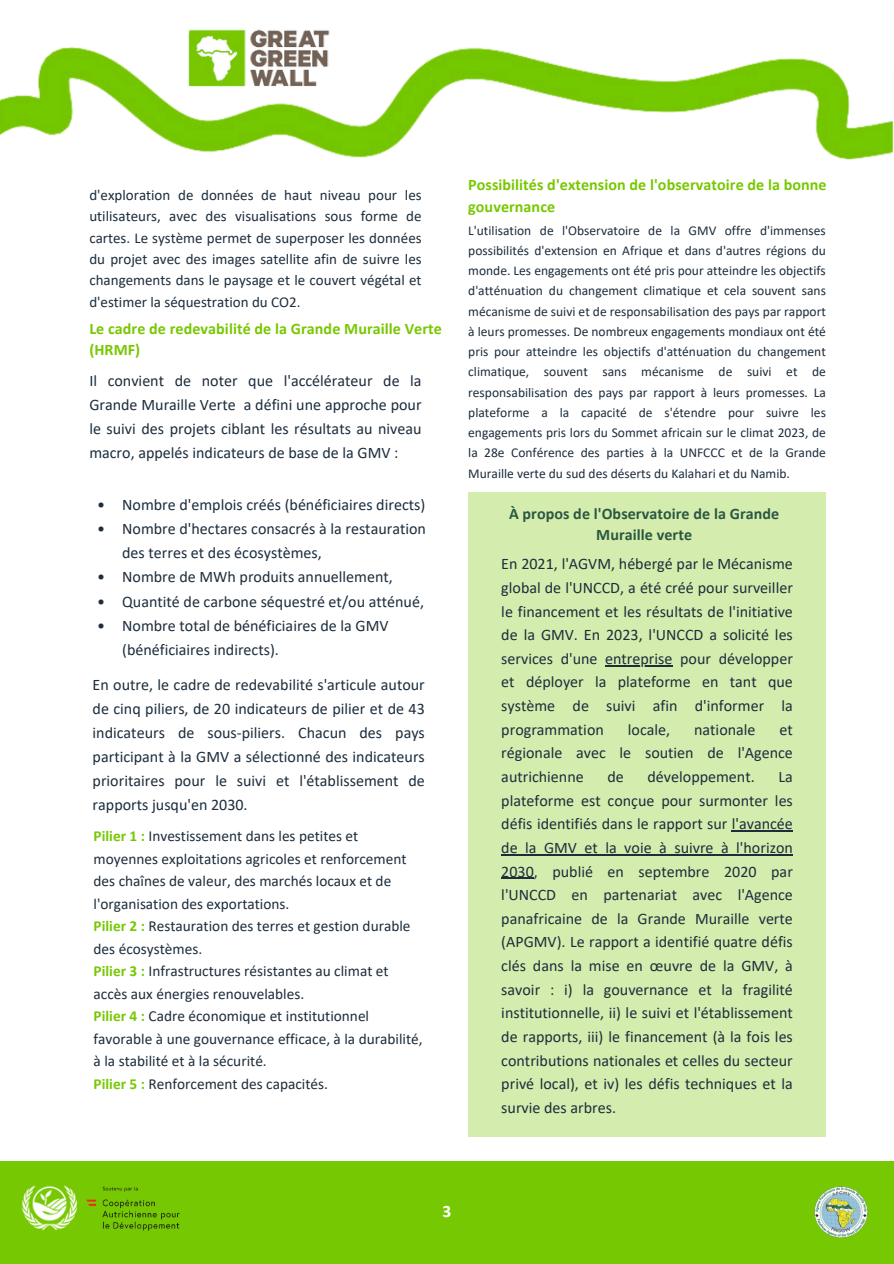
<style>
.page{position:relative;width:894px;height:1264px;background:#fff}
.page>*{position:absolute;margin:0;border:0;box-sizing:border-box;transform-origin:0 0}
.t1{font:700 17.55px "Calibri";color:#fff}
.t2{font:16.05px/23.7px "Calibri";color:#1d2d3c;text-align:justify}
.t3{font:700 16.05px/21.9px "Calibri";letter-spacing:.005em;color:#78c800}
.t4{font:700 16.05px/21.3px "Calibri";letter-spacing:.005em;color:#2c5841;text-align:center}
.t5{font:15.3px/22.5px "Calibri";color:#1d2d3c}
.t6{font:15px/21.3px "Calibri";color:#1d2d3c;text-align:justify}
.t7{font:13.5px/20.2px "Calibri";color:#1d2d3c;text-align:justify}
.s1{font-weight:700;color:#76c802}
</style>
<div class="page">
<div style="left:468px;top:492px;width:357px;height:644px;background:#d4edae"></div>
<img style="left:0;top:47px;width:893px;height:113px">
<div style="left:0;top:1160px;width:893px;height:103px;background:#76c802"></div>
<img style="left:814px;top:1186px;width:52px;height:51px">
<img style="left:21px;top:1185px;width:57px;height:46px">
<img style="left:155px;top:29px;width:208px;height:84px">
<hr style="left:605px;top:665px;width:67px;height:1px;background:#1d2d3c">
<hr style="left:731px;top:830px;width:61px;height:1px;background:#1d2d3c">
<hr style="left:501px;top:854px;width:291px;height:1px;background:#1d2d3c">
<hr style="left:501px;top:877px;width:32px;height:1px;background:#1d2d3c">
<img style="left:86px;top:1186px;width:94px;height:45px">
<p class="t6" style="left:89px;top:185px;width:334px">d'exploration de données de haut niveau pour les utilisateurs, avec des visualisations sous forme de cartes. Le système permet de superposer les données du projet avec des images satellite afin de suivre les changements dans le paysage et le couvert végétal et d'estimer la séquestration du CO2.</p>
<p class="t3" style="left:89px;top:318px;width:354px">Le cadre de redevabilité de la Grande Muraille Verte (HRMF)</p>
<p class="t2" style="left:89px;top:370px;width:334px">Il convient de noter que l'accélérateur de la Grande Muraille Verte a défini une approche pour le suivi des projets ciblant les résultats au niveau macro, appelés indicateurs de base de la GMV :</p>
<p class="t2" style="left:97px;top:494px;width:9px">•</p>
<p class="t2" style="left:97px;top:518px;width:9px">•</p>
<p class="t2" style="left:97px;top:566px;width:9px">•</p>
<h1 class="t2" style="left:97px;top:591px;width:9px">•</h1>
<h2 class="t2" style="left:97px;top:615px;width:9px">•</h2>
<h1 class="t2" style="left:122px;top:494px;width:305px;text-align:left">Nombre d'emplois créés (bénéficiaires directs)<br>Nombre d'hectares consacrés à la restauration des terres et des écosystèmes,<br>Nombre de MWh produits annuellement, Quantité de carbone séquestré et/ou atténué, Nombre total de bénéficiaires de la GMV (bénéficiaires indirects).</h1>
<h2 class="t2" style="left:93px;top:674px;width:334px">En outre, le cadre de redevabilité s'articule autour de cinq piliers, de 20 indicateurs de pilier et de 43 indicateurs de sous-piliers. Chacun des pays participant à la GMV a sélectionné des indicateurs prioritaires pour le suivi et l'établissement de rapports jusqu'en 2030.</h2>
<h2 class="t5" style="left:94px;top:826px;width:330px"><span class="s1">Pilier 1 :</span> Investissement dans les petites et moyennes exploitations agricoles et renforcement des chaînes de valeur, des marchés locaux et de l'organisation des exportations.<br><span class="s1">Pilier 2 :</span> Restauration des terres et gestion durable des écosystèmes.<br><span class="s1">Pilier 3 :</span> Infrastructures résistantes au climat et accès aux énergies renouvelables.<br><span class="s1">Pilier 4 :</span> Cadre économique et institutionnel favorable à une gouvernance efficace, à la durabilité, à la stabilité et à la sécurité.<br><span class="s1">Pilier 5 :</span> Renforcement des capacités.</h2>
<p class="t3" style="left:468px;top:175px;width:360px">Possibilités d'extension de l'observatoire de la bonne gouvernance</p>
<p class="t7" style="left:468px;top:221px;width:359px">L'utilisation de l'Observatoire de la GMV offre d'immenses possibilités d'extension en Afrique et dans d'autres régions du monde. Les engagements ont été pris pour atteindre les objectifs d'atténuation du changement climatique et cela souvent sans mécanisme de suivi et de responsabilisation des pays par rapport à leurs promesses. De nombreux engagements mondiaux ont été pris pour atteindre les objectifs d'atténuation du changement climatique, souvent sans mécanisme de suivi et de responsabilisation des pays par rapport à leurs promesses. La plateforme a la capacité de s'étendre pour suivre les engagements pris lors du Sommet africain sur le climat 2023, de la 28e Conférence des parties à la UNFCCC et de la Grande Muraille verte du sud des déserts du Kalahari et du Namib.</p>
<p class="t4" style="left:509px;top:504px;width:272px">À propos de l'Observatoire de la Grande<br>Muraille verte</p>
<h2 class="t2" style="left:501px;top:553px;width:293px">En 2021, l'AGVM, hébergé par le Mécanisme global de l'UNCCD, a été créé pour surveiller le financement et les résultats de l'initiative de la GMV. En 2023, l'UNCCD a solicité les services d'une</h2>
<h2 class="t2" style="left:501px;top:648px;width:293px;text-indent:104px">entreprise pour développer et déployer la plateforme en tant que système de suivi afin d'informer la programmation</h2>
<h2 class="t2" style="left:627px;top:719px;width:44px">locale,</h2>
<h2 class="t2" style="left:694px;top:719px;width:63px">nationale</h2>
<h2 class="t2" style="left:501px;top:719px;width:293px;text-indent:278px">et régionale avec le soutien de l'Agence autrichienne</h2>
<h2 class="t2" style="left:607px;top:766px;width:18px">de</h2>
<h2 class="t2" style="left:647px;top:766px;width:109px">développement.</h2>
<h2 class="t2" style="left:501px;top:766px;width:293px;text-indent:277px">La plateforme est conçue pour surmonter les défis identifiés dans le rapport sur l'avancée de la GMV et la voie à suivre à l'horizon 2030, publié en septembre 2020 par l'UNCCD en partenariat avec l'Agence panafricaine de la Grande Muraille verte (APGMV). Le rapport a identifié quatre défis clés dans la mise en œuvre de la GMV, à savoir : i) la gouvernance et la fragilité institutionnelle, ii) le suivi et l'établissement de rapports, iii) le financement (à la fois les contributions nationales et celles du secteur privé local), et iv) les défis techniques et la survie des arbres.</h2>
<p class="t1" style="left:442px;top:1203px;width:10px">3</p>
</div>
